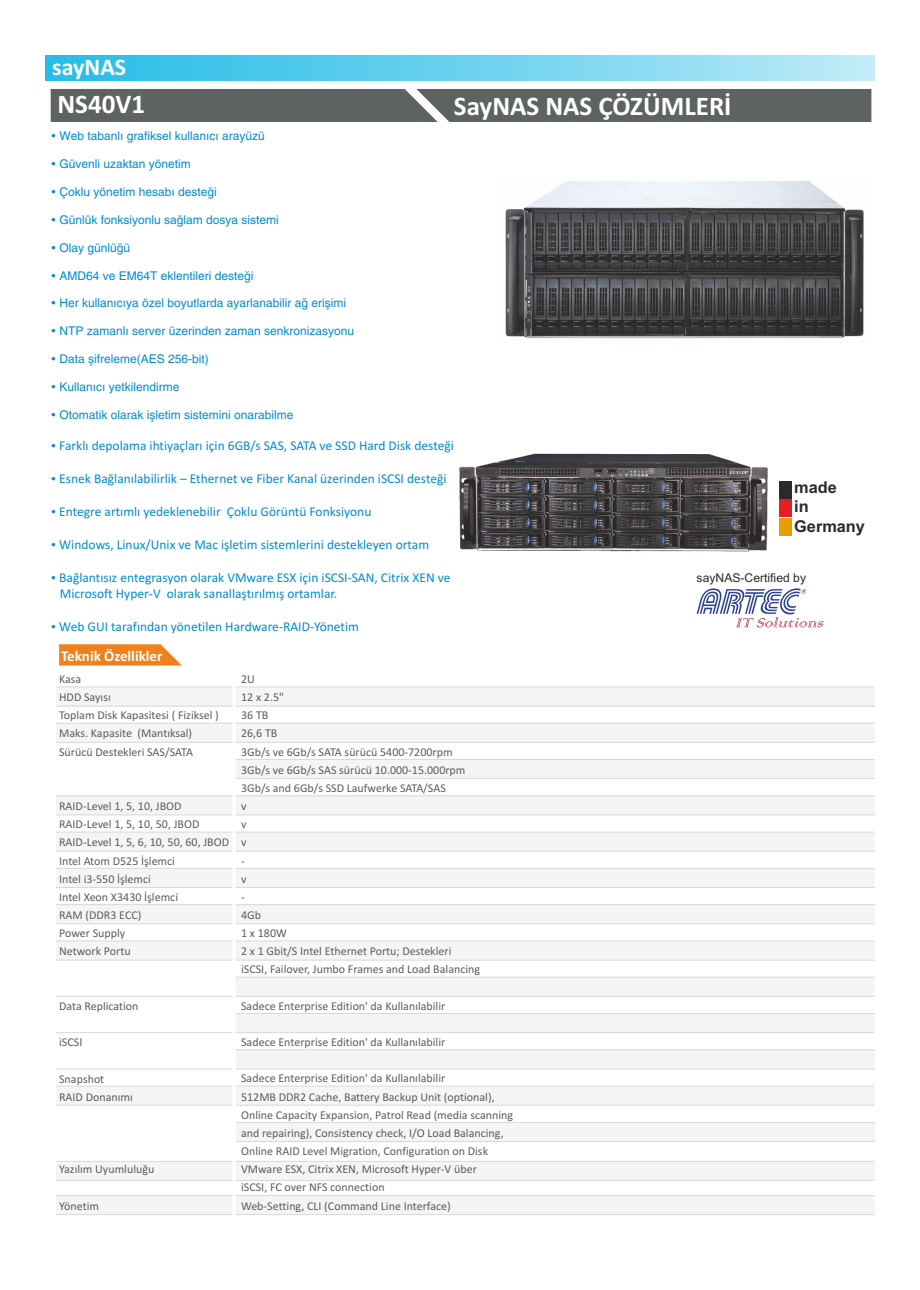
<style>
.page{position:relative;width:920px;height:1290px;background:#fff}
.page>*{position:absolute;margin:0;border:0;box-sizing:border-box;transform-origin:0 0}
.t1{font:700 27px "Calibri";color:#fff}
.t2{font:700 24px "Calibri";color:#fff}
.t3{font:700 16.35px/19.5px "Arial";color:#2b2929}
.t4{font:700 15px "Calibri";color:#fff}
.t5{font:13.5px/16.5px "Calibri";color:#008cd1}
.t6{font:12.15px "Arial";color:#2b2929}
.t7{font:12px/18.1px "Calibri";color:#5c5c5c}
.t8{font:12px "Helvetica T.";color:#008cd1}
</style>
<div class="page">
<div style="left:45px;top:55px;width:830px;height:25px;background:linear-gradient(to right,#20bbe7,#bbeaf7)"></div>
<div style="left:56px;top:1161px;width:818px;height:19px;background:#f5f5f5"></div>
<hr style="left:56px;top:1180px;width:819px;height:1px;background:#d9d9d9">
<hr style="left:56px;top:1161px;width:819px;height:1px;background:#d9d9d9">
<div style="left:56px;top:1195px;width:818px;height:19px;background:#f5f5f5"></div>
<hr style="left:56px;top:1214px;width:819px;height:1px;background:#d9d9d9">
<hr style="left:56px;top:1195px;width:819px;height:1px;background:#d9d9d9">
<div style="left:56px;top:687px;width:818px;height:19px;background:#f5f5f5"></div>
<hr style="left:56px;top:706px;width:819px;height:1px;background:#d9d9d9">
<hr style="left:56px;top:686px;width:819px;height:1px;background:#d9d9d9">
<svg style="left:59px;top:644px;width:122px;height:21px;background:#f18c30"></svg>
<div style="left:56px;top:723px;width:818px;height:19px;background:#f5f5f5"></div>
<hr style="left:56px;top:742px;width:819px;height:1px;background:#d9d9d9">
<hr style="left:56px;top:723px;width:819px;height:1px;background:#d9d9d9">
<div style="left:234px;top:759px;width:640px;height:20px;background:#f5f5f5"></div>
<hr style="left:234px;top:778px;width:641px;height:1px;background:#d9d9d9">
<hr style="left:234px;top:759px;width:641px;height:1px;background:#d9d9d9">
<div style="left:56px;top:796px;width:818px;height:19px;background:#f5f5f5"></div>
<hr style="left:56px;top:814px;width:819px;height:1px;background:#d9d9d9">
<hr style="left:56px;top:795px;width:819px;height:1px;background:#d9d9d9">
<div style="left:56px;top:832px;width:818px;height:19px;background:#f5f5f5"></div>
<hr style="left:56px;top:851px;width:819px;height:1px;background:#d9d9d9">
<hr style="left:56px;top:832px;width:819px;height:1px;background:#d9d9d9">
<div style="left:56px;top:868px;width:818px;height:19px;background:#f5f5f5"></div>
<hr style="left:56px;top:887px;width:819px;height:1px;background:#d9d9d9">
<hr style="left:56px;top:868px;width:819px;height:1px;background:#d9d9d9">
<div style="left:56px;top:905px;width:818px;height:19px;background:#f5f5f5"></div>
<hr style="left:56px;top:923px;width:819px;height:1px;background:#d9d9d9">
<hr style="left:56px;top:904px;width:819px;height:1px;background:#d9d9d9">
<div style="left:56px;top:941px;width:818px;height:19px;background:#f5f5f5"></div>
<hr style="left:56px;top:960px;width:819px;height:1px;background:#d9d9d9">
<hr style="left:56px;top:940px;width:819px;height:1px;background:#d9d9d9">
<div style="left:234px;top:977px;width:640px;height:19px;background:#f5f5f5"></div>
<hr style="left:56px;top:996px;width:819px;height:1px;background:#d9d9d9">
<hr style="left:234px;top:977px;width:641px;height:1px;background:#d9d9d9">
<div style="left:234px;top:1013px;width:640px;height:20px;background:#f5f5f5"></div>
<hr style="left:56px;top:1032px;width:819px;height:1px;background:#d9d9d9">
<hr style="left:234px;top:1013px;width:641px;height:1px;background:#d9d9d9">
<div style="left:234px;top:1050px;width:640px;height:19px;background:#f5f5f5"></div>
<hr style="left:56px;top:1068px;width:819px;height:1px;background:#d9d9d9">
<hr style="left:234px;top:1049px;width:641px;height:1px;background:#d9d9d9">
<div style="left:56px;top:1086px;width:818px;height:19px;background:#f5f5f5"></div>
<hr style="left:56px;top:1105px;width:819px;height:1px;background:#d9d9d9">
<hr style="left:56px;top:1086px;width:819px;height:1px;background:#d9d9d9">
<div style="left:234px;top:1122px;width:640px;height:19px;background:#f5f5f5"></div>
<hr style="left:234px;top:1141px;width:641px;height:1px;background:#d9d9d9">
<hr style="left:234px;top:1122px;width:641px;height:1px;background:#d9d9d9">
<hr style="left:232px;top:674px;width:4px;height:561px;background:#fff">
<div style="left:51px;top:89px;width:820px;height:33px;background:#5e6361"></div>
<img style="left:459px;top:453px;width:309px;height:99px">
<img style="left:505px;top:181px;width:359px;height:158px">
<div style="left:779px;top:481px;width:13px;height:17px;background:#2b2929"></div>
<div style="left:779px;top:500px;width:13px;height:17px;background:#e31f24"></div>
<div style="left:779px;top:518px;width:13px;height:17px;background:#e89e00"></div>
<svg style="left:697px;top:588px;width:126px;height:39px"></svg>
<h2 class="t2" style="left:52px;top:57px;width:76px">sayNAS</h2>
<h1 class="t1" style="left:58px;top:93px;width:89px">NS40V1</h1>
<h1 class="t1" style="left:454px;top:95px;width:279px">SayNAS NAS ÇÖZÜMLERİ</h1>
<p class="t8" style="left:60px;top:131px;width:207px">Web tabanlı grafiksel kullanıcı arayüzü</p>
<p class="t8" style="left:60px;top:159px;width:133px">Güvenli uzaktan yönetim</p>
<p class="t8" style="left:60px;top:187px;width:159px">Çoklu yönetim hesabı desteği</p>
<p class="t8" style="left:60px;top:215px;width:221px">Günlük fonksiyonlu sağlam dosya sistemi</p>
<p class="t8" style="left:60px;top:242px;width:72px">Olay günlüğü</p>
<p class="t8" style="left:60px;top:270px;width:196px">AMD64 ve EM64T eklentileri desteği</p>
<p class="t8" style="left:60px;top:298px;width:288px">Her kullanıcıya özel boyutlarda ayarlanabilir ağ erişimi</p>
<p class="t8" style="left:60px;top:326px;width:296px">NTP zamanlı server üzerinden zaman senkronizasyonu</p>
<p class="t8" style="left:60px;top:354px;width:151px">Data şifreleme(AES 256-bit)</p>
<p class="t8" style="left:60px;top:381px;width:122px">Kullanıcı yetkilendirme</p>
<p class="t8" style="left:60px;top:409px;width:236px">Otomatik olarak işletim sistemini onarabilme</p>
<p class="t5" style="left:59px;top:438px;width:396px">Farklı depolama ihtiyaçları için 6GB/s SAS, SATA ve SSD Hard Disk desteği</p>
<p class="t5" style="left:59px;top:471px;width:389px">Esnek Bağlanılabilirlik – Ethernet ve Fiber Kanal üzerinden iSCSI desteği</p>
<p class="t5" style="left:59px;top:504px;width:314px">Entegre artımlı yedeklenebilir Çoklu Görüntü Fonksiyonu</p>
<p class="t5" style="left:59px;top:537px;width:371px">Windows, Linux/Unix ve Mac işletim sistemlerini destekleyen ortam</p>
<p class="t5" style="left:59px;top:570px;width:393px">Bağlantısız entegrasyon olarak VMware ESX için iSCSI-SAN, Citrix XEN ve<br>Microsoft Hyper-V olarak sanallaştırılmış ortamlar.</p>
<p class="t5" style="left:59px;top:619px;width:301px">Web GUI tarafından yönetilen Hardware-RAID-Yönetim</p>
<h3 class="t3" style="left:794px;top:479px;width:72px">made<br>in<br>Germany</h3>
<p class="t6" style="left:697px;top:573px;width:111px">sayNAS-Certified by</p>
<p class="t4" style="left:61px;top:650px;width:103px">Teknik Özellikler</p>
<p class="t7" style="left:59px;top:671px;width:161px">Kasa<br>HDD Sayısı<br>Toplam Disk Kapasitesi ( Fiziksel )<br>Maks. Kapasite (Mantıksal)<br>Sürücü Destekleri SAS/SATA</p>
<p class="t7" style="left:59px;top:798px;width:171px">RAID-Level 1, 5, 10, JBOD<br>RAID-Level 1, 5, 10, 50, JBOD<br>RAID-Level 1, 5, 6, 10, 50, 60, JBOD<br>Intel Atom D525 İşlemci<br>Intel i3-550 İşlemci<br>Intel Xeon X3430 İşlemci<br>RAM (DDR3 ECC)<br>Power Supply<br>Network Portu</p>
<p class="t7" style="left:59px;top:998px;width:81px">Data Replication</p>
<p class="t7" style="left:59px;top:1034px;width:25px">iSCSI</p>
<p class="t7" style="left:59px;top:1070px;width:75px">Snapshot<br>RAID Donanımı</p>
<p class="t7" style="left:59px;top:1161px;width:97px">Yazılım Uyumluluğu</p>
<p class="t7" style="left:59px;top:1197px;width:41px">Yönetim</p>
<p class="t7" style="left:241px;top:671px;width:44px">2U<br>12 x 2.5"<br>36 TB<br>26,6 TB</p>
<p class="t7" style="left:241px;top:743px;width:226px">3Gb/s ve 6Gb/s SATA sürücü 5400-7200rpm<br>3Gb/s ve 6Gb/s SAS sürücü 10.000-15.000rpm</p>
<p class="t7" style="left:241px;top:780px;width:206px">3Gb/s and 6Gb/s SSD Laufwerke SATA/SAS v<br>v<br>v<br>-<br>v<br>-<br>4Gb</p>
<p class="t7" style="left:241px;top:925px;width:241px">1 x 180W<br>2 x 1 Gbit/S Intel Ethernet Portu; Destekleri iSCSI, Failover, Jumbo Frames and Load Balancing</p>
<p class="t7" style="left:241px;top:998px;width:206px">Sadece Enterprise Edition' da Kullanılabilir</p>
<p class="t7" style="left:241px;top:1034px;width:206px">Sadece Enterprise Edition' da Kullanılabilir</p>
<p class="t7" style="left:241px;top:1070px;width:273px">Sadece Enterprise Edition' da Kullanılabilir<br>512MB DDR2 Cache, Battery Backup Unit (optional), Online Capacity Expansion, Patrol Read (media scanning and repairing), Consistency check, I/O Load Balancing, Online RAID Level Migration, Configuration on Disk VMware ESX, Citrix XEN, Microsoft Hyper-V über<br>iSCSI, FC over NFS connection<br>Web-Setting, CLI (Command Line Interface)</p>
</div>
